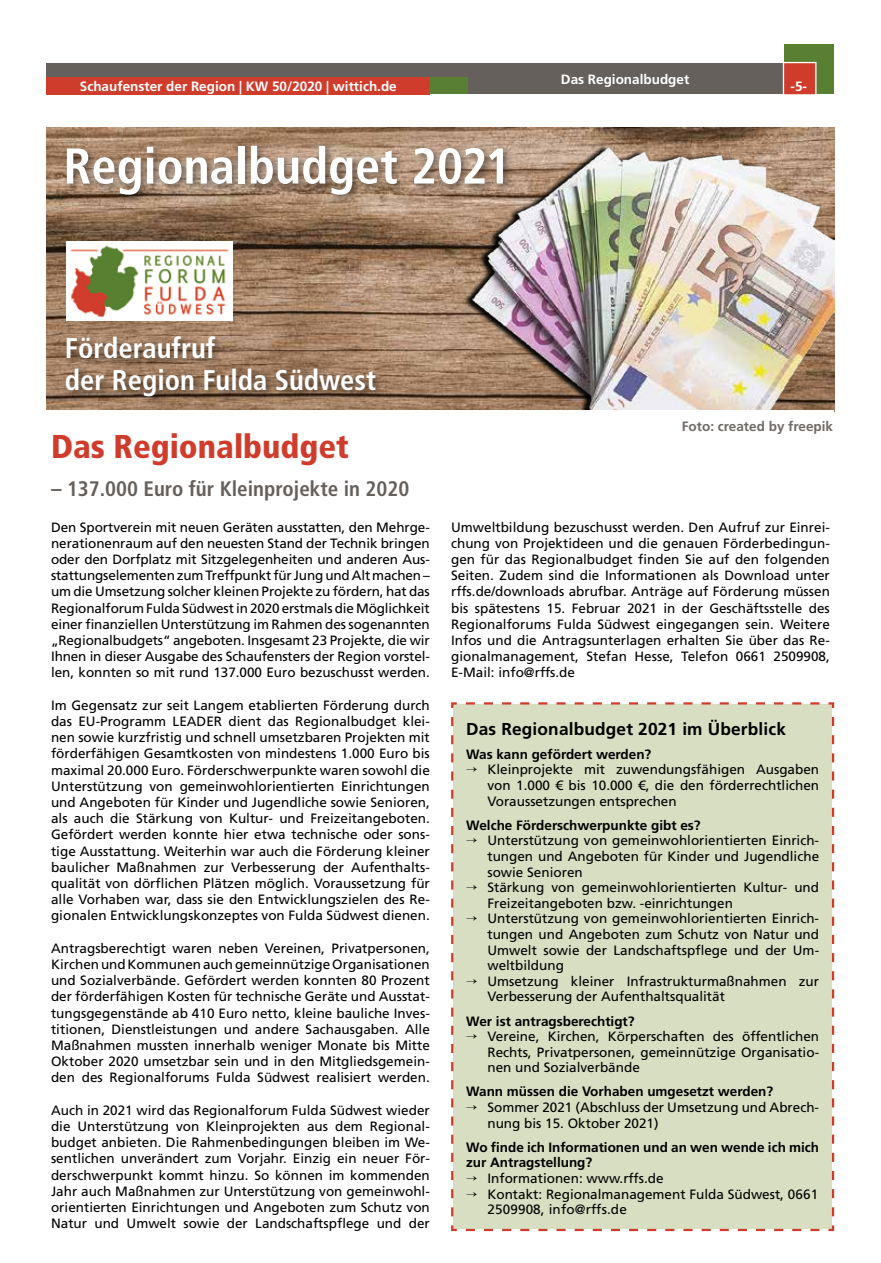
<style>
.page{position:relative;width:881px;height:1263px;background:#fff}
.page>*{position:absolute;margin:0;border:0;box-sizing:border-box;transform-origin:0 0}
.t1{font:700 condensed 50.25px "Frutiger LT";color:#fff}
.t2{font:900 condensed 33px "Frutiger LT";color:#d03c2b}
.t3{font:700 condensed 28.5px/31.5px "Frutiger LT";color:#fff}
.t4{font:700 condensed 21px "Frutiger LT";color:#66605c}
.t5{font:700 17.25px "Frutiger LT";letter-spacing:.01em;color:#000}
.t6{font:13.5px/16.2px "Frutiger LT";color:#000;text-align:justify}
.t7{font:700 13.5px/15.6px "Frutiger LT";color:#000}
.t8{font:700 13.5px "Frutiger LT";color:#fff}
.t9{font:700 13.5px "Frutiger LT";color:#6f6a66}
</style>
<div class="page">
<div style="left:47px;top:63px;width:786px;height:31px;background:#66605c"></div>
<div style="left:784px;top:44px;width:49px;height:50px;background:#587f32"></div>
<div style="left:782px;top:62px;width:34px;height:34px;background:#d03c2b;border:1px solid #fff"></div>
<div style="left:47px;top:77px;width:382px;height:17px;background:#d03c2b"></div>
<div style="left:429px;top:77px;width:38px;height:17px;background:#587f32"></div>
<div style="left:451px;top:702px;width:384px;height:530px;background:#d8dec1"></div>
<img style="left:47px;top:128px;width:786px;height:282px">
<img style="left:157px;top:140px;width:676px;height:270px">
<div style="left:63px;top:142px;width:450px;height:63px;background:#000;opacity:.5"></div>
<div style="left:62px;top:332px;width:323px;height:74px;background:#000;opacity:.5"></div>
<img style="left:67px;top:241px;width:166px;height:80px">
<p class="t8" style="left:560px;top:71px;width:130px">Das Regionalbudget</p>
<p class="t8" style="left:80px;top:78px;width:318px">Schaufenster der Region | KW 50/2020 | wittich.de</p>
<p class="t8" style="left:790px;top:79px;width:18px">-5-</p>
<h1 class="t1" style="left:63px;top:136px;width:449px">Regionalbudget 2021</h1>
<h3 class="t3" style="left:65px;top:333px;width:313px">Förderaufruf<br>der Region Fulda Südwest</h3>
<h2 class="t2" style="left:51px;top:427px;width:299px">Das Regionalbudget</h2>
<h3 class="t4" style="left:51px;top:476px;width:359px">– 137.000 Euro für Kleinprojekte in 2020</h3>
<p class="t6" style="left:51px;top:519px;width:380px">Den Sportverein mit neuen Geräten ausstatten, den Mehrge&shy;nerationenraum auf den neuesten Stand der Technik bringen oder den Dorfplatz mit Sitzgelegenheiten und anderen Aus&shy;stattungselementen zum Treffpunkt für Jung und Alt machen – um die Umsetzung solcher kleinen Projekte zu fördern, hat das Regionalforum Fulda Südwest in 2020 erstmals die Möglichkeit einer finanziellen Unterstützung im Rahmen des sogenannten „Regionalbudgets“ angeboten. Insgesamt 23 Projekte, die wir Ihnen in dieser Ausgabe des Schaufensters der Region vorstel&shy;len, konnten so mit rund 137.000 Euro bezuschusst werden.</p>
<p class="t6" style="left:51px;top:697px;width:380px">Im Gegensatz zur seit Langem etablierten Förderung durch das EU-Programm LEADER dient das Regionalbudget klei&shy;nen sowie kurzfristig und schnell umsetzbaren Projekten mit förderfähigen Gesamtkosten von mindestens 1.000 Euro bis maximal 20.000 Euro. Förderschwerpunkte waren sowohl die Unterstützung von gemeinwohlorientierten Einrichtungen und Angeboten für Kinder und Jugendliche sowie Senioren, als auch die Stärkung von Kultur- und Freizeitangeboten.<br>Gefördert werden konnte hier etwa technische oder sons&shy;tige Ausstattung. Weiterhin war auch die Förderung kleiner baulicher Maßnahmen zur Verbesserung der Aufenthalts&shy;qualität von dörflichen Plätzen möglich. Voraussetzung für alle Vorhaben war, dass sie den Entwicklungszielen des Re&shy;gionalen Entwicklungskonzeptes von Fulda Südwest dienen.</p>
<p class="t6" style="left:51px;top:940px;width:380px">Antragsberechtigt waren neben Vereinen, Privatpersonen, Kirchen und Kommunen auch gemeinnützige Organisationen und Sozialverbände. Gefördert werden konnten 80 Prozent der förderfähigen Kosten für technische Geräte und Ausstat&shy;tungsgegenstände ab 410 Euro netto, kleine bauliche Inves&shy;titionen, Dienstleistungen und andere Sachausgaben. Alle Maßnahmen mussten innerhalb weniger Monate bis Mitte Oktober 2020 umsetzbar sein und in den Mitgliedsgemein&shy;den des Regionalforums Fulda Südwest realisiert werden.</p>
<p class="t6" style="left:51px;top:1102px;width:380px">Auch in 2021 wird das Regionalforum Fulda Südwest wieder die Unterstützung von Kleinprojekten aus dem Regional&shy;budget anbieten. Die Rahmenbedingungen bleiben im We&shy;sentlichen unverändert zum Vorjahr. Einzig ein neuer För&shy;derschwerpunkt kommt hinzu. So können im kommenden Jahr auch Maßnahmen zur Unterstützung von gemeinwohl&shy;orientierten Einrichtungen und Angeboten zum Schutz von Natur und Umwelt sowie der Landschaftspflege und der</p>
<p class="t9" style="left:681px;top:419px;width:153px">Foto: created by freepik</p>
<p class="t6" style="left:451px;top:519px;width:380px">Umweltbildung bezuschusst werden. Den Aufruf zur Einrei&shy;chung von Projektideen und die genauen Förderbedingun&shy;gen für das Regionalbudget finden Sie auf den folgenden Seiten. Zudem sind die Informationen als Download unter rffs.de/downloads abrufbar. Anträge auf Förderung müssen bis spätestens 15. Februar 2021 in der Geschäftsstelle des Regionalforums Fulda Südwest eingegangen sein. Weitere Infos und die Antragsunterlagen erhalten Sie über das Re&shy;gionalmanagement, Stefan Hesse, Telefon 0661 2509908, E-Mail: info@rffs.de</p>
<p class="t5" style="left:466px;top:718px;width:321px">Das Regionalbudget 2021 im Überblick</p>
<p class="t7" style="left:466px;top:746px;width:187px">Was kann gefördert werden?</p>
<p class="t6" style="left:487px;top:762px;width:333px;line-height:15.6px;text-indent:-21px">→ Kleinprojekte mit zuwendungsfähigen Ausgaben von 1.000 € bis 10.000 €, die den förderrechtlichen Voraussetzungen entsprechen</p>
<p class="t7" style="left:466px;top:817px;width:236px">Welche Förderschwerpunkte gibt es?</p>
<p class="t6" style="left:487px;top:833px;width:333px;line-height:15.6px;text-indent:-21px">→ Unterstützung von gemeinwohlorientierten Einrich&shy;tungen und Angeboten für Kinder und Jugendliche sowie Senioren</p>
<p class="t6" style="left:487px;top:880px;width:333px;line-height:15.6px;text-indent:-21px">→ Stärkung von gemeinwohlorientierten Kultur- und<br>Freizeitangeboten bzw. -einrichtungen</p>
<p class="t6" style="left:487px;top:911px;width:333px;line-height:15.6px;text-indent:-21px">→ Unterstützung von gemeinwohlorientierten Einrich&shy;tungen und Angeboten zum Schutz von Natur und Umwelt sowie der Landschaftspflege und der Um&shy;weltbildung</p>
<p class="t6" style="left:487px;top:973px;width:333px;line-height:15.6px;text-indent:-21px">→ Umsetzung kleiner Infrastrukturmaßnahmen zur<br>Verbesserung der Aufenthaltsqualität</p>
<p class="t7" style="left:466px;top:1013px;width:170px">Wer ist antragsberechtigt?</p>
<p class="t6" style="left:487px;top:1029px;width:333px;line-height:15.6px;text-indent:-21px">→ Vereine, Kirchen, Körperschaften des öffentlichen Rechts, Privatpersonen, gemeinnützige Organisatio&shy;nen und Sozialverbände</p>
<p class="t7" style="left:466px;top:1084px;width:308px">Wann müssen die Vorhaben umgesetzt werden?</p>
<p class="t6" style="left:487px;top:1100px;width:333px;line-height:15.6px;text-indent:-21px">→ Sommer 2021 (Abschluss der Umsetzung und Abrech&shy;nung bis 15. Oktober 2021)</p>
<p class="t7" style="left:466px;top:1139px;width:354px">Wo finde ich Informationen und an wen wende ich mich zur Antragstellung?</p>
<p class="t6" style="left:466px;top:1170px;width:199px">→ Informationen: www.rffs.de</p>
<p class="t6" style="left:487px;top:1186px;width:332px;line-height:15.8px;text-indent:-21px">→ Kontakt: Regionalmanagement Fulda Südwest, 0661<br>2509908, info@rffs.de</p>
</div>
